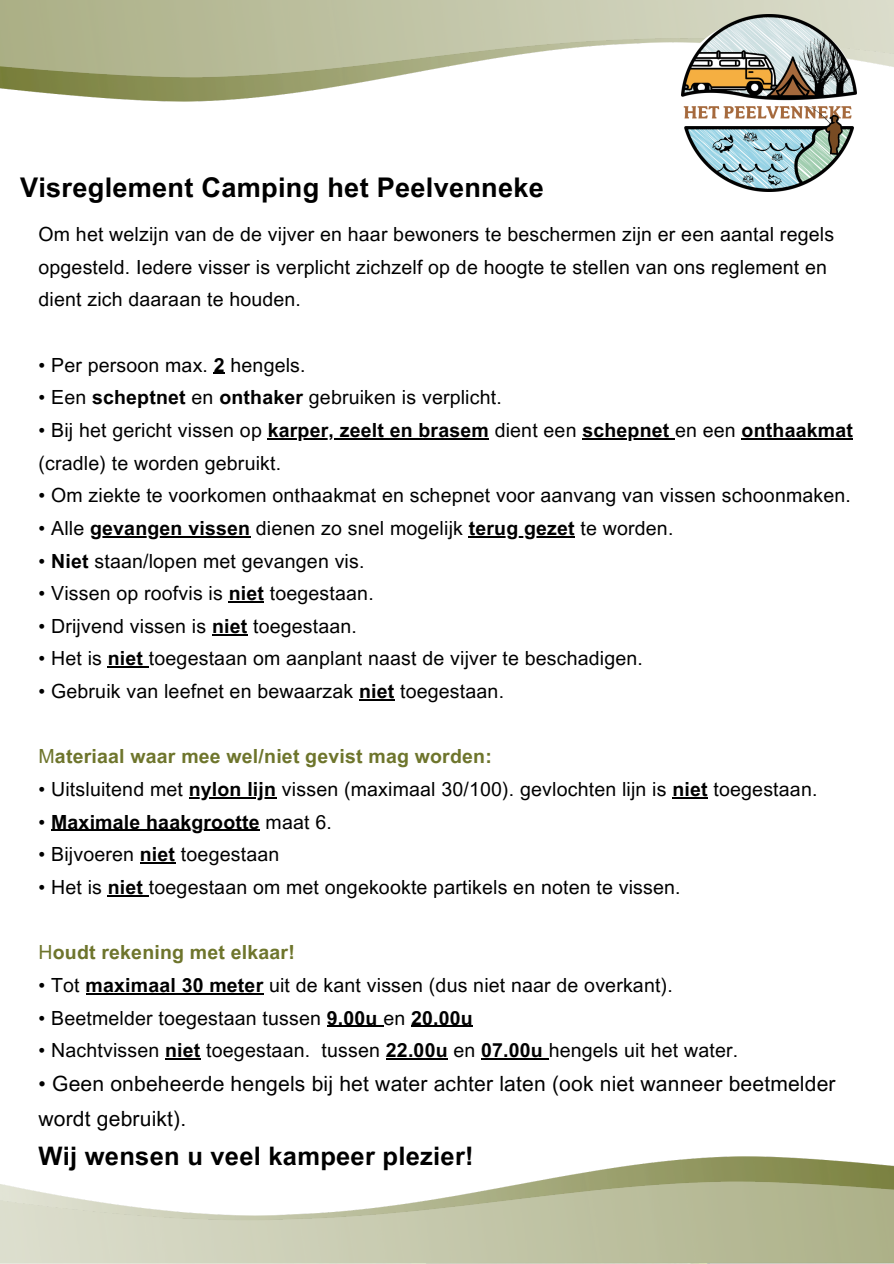
<style>
.page{position:relative;width:894px;height:1264px;background:#fff}
.page>*{position:absolute;margin:0;border:0;box-sizing:border-box;transform-origin:0 0}
.t1{font:700 27.15px "Arial MT Pro";letter-spacing:.01em;color:#000}
.t2{font:700 25.5px "Arial MT Pro";letter-spacing:.01em;color:#000}
.t3{font:21px "Arial MT Pro";letter-spacing:.01em;color:#000}
.t4{font:19.5px/32.7px "Arial MT Pro";letter-spacing:.01em;color:#000}
.t5{font:700 19.5px "Arial MT Pro";letter-spacing:.01em;color:#000}
.t6{font:700 19.5px "Arial MT Pro";letter-spacing:.01em;color:#6e752c}
.s1{font-weight:700}
.s2{font-weight:400}
</style>
<div class="page">
<img style="left:543px;top:1156px;width:350px;height:24px">
<img style="left:0;top:1180px;width:893px;height:83px">
<img style="left:0;top:77px;width:857px;height:25px">
<img style="left:0;top:0;width:893px;height:77px">
<img style="left:681px;top:15px;width:175px;height:177px">
<hr style="left:267px;top:438px;width:222px;height:1px;background:#000">
<hr style="left:582px;top:438px;width:93px;height:1px;background:#000">
<hr style="left:741px;top:438px;width:111px;height:1px;background:#000">
<hr style="left:90px;top:536px;width:160px;height:1px;background:#000">
<hr style="left:468px;top:536px;width:107px;height:1px;background:#000">
<hr style="left:229px;top:601px;width:35px;height:1px;background:#000">
<hr style="left:212px;top:634px;width:35px;height:1px;background:#000">
<hr style="left:108px;top:666px;width:41px;height:1px;background:#000">
<hr style="left:359px;top:699px;width:35px;height:1px;background:#000">
<hr style="left:189px;top:797px;width:87px;height:1px;background:#000">
<hr style="left:672px;top:797px;width:35px;height:1px;background:#000">
<hr style="left:51px;top:829px;width:209px;height:2px;background:#000">
<hr style="left:140px;top:862px;width:35px;height:1px;background:#000">
<hr style="left:108px;top:895px;width:41px;height:1px;background:#000">
<hr style="left:85px;top:993px;width:178px;height:1px;background:#000">
<hr style="left:327px;top:1025px;width:56px;height:1px;background:#000">
<hr style="left:411px;top:1025px;width:62px;height:1px;background:#000">
<hr style="left:165px;top:1058px;width:36px;height:1px;background:#000">
<hr style="left:386px;top:1058px;width:61px;height:1px;background:#000">
<hr style="left:481px;top:1058px;width:67px;height:1px;background:#000">
<p class="t1" style="left:20px;top:178px;width:525px">Visreglement Camping het Peelvenneke</p>
<p class="t4" style="left:38px;top:220px;width:796px">Om het welzijn van de de vijver en haar bewoners te beschermen zijn er een aantal regels opgesteld. Iedere visser is verplicht zichzelf op de hoogte te stellen van ons reglement en dient zich daaraan te houden.</p>
<p class="t4" style="left:38px;top:351px;width:268px">• Per persoon max. <span class="s1">2</span> hengels.</p>
<h1 class="t4" style="left:38px;top:383px;width:464px">• Een <span class="s1">scheptnet</span> en <span class="s1">onthaker</span> gebruiken is verplicht.</h1>
<p class="t5" style="left:38px;top:423px;width:815px"><span class="s2">• Bij het gericht vissen op</span> karper, zeelt en brasem <span class="s2">dient een</span> schepnet <span class="s2">en een</span> onthaakmat</p>
<p class="t4" style="left:38px;top:449px;width:244px">(cradle) te worden gebruikt.</p>
<p class="t4" style="left:38px;top:481px;width:813px">• Om ziekte te voorkomen onthaakmat en schepnet voor aanvang van vissen schoonmaken.</p>
<p class="t4" style="left:38px;top:514px;width:636px">• Alle <span class="s1">gevangen vissen</span> dienen zo snel mogelijk <span class="s1">terug gezet</span> te worden.</p>
<p class="t4" style="left:38px;top:547px;width:327px">• <span class="s1">Niet</span> staan/lopen met gevangen vis.</p>
<p class="t4" style="left:38px;top:579px;width:336px">• Vissen op roofvis is <span class="s1">niet</span> toegestaan.</p>
<p class="t4" style="left:38px;top:612px;width:320px">• Drijvend vissen is <span class="s1">niet</span> toegestaan.</p>
<p class="t4" style="left:38px;top:644px;width:605px">• Het is <span class="s1">niet</span> toegestaan om aanplant naast de vijver te beschadigen.</p>
<p class="t4" style="left:38px;top:677px;width:467px">• Gebruik van leefnet en bewaarzak <span class="s1">niet</span> toegestaan.</p>
<p class="t6" style="left:38px;top:749px;width:454px"><span class="s2">M</span>ateriaal waar mee wel/niet gevist mag worden:</p>
<p class="t4" style="left:38px;top:775px;width:780px">• Uitsluitend met <span class="s1">nylon lijn</span> vissen (maximaal 30/100). gevlochten lijn is <span class="s1">niet</span> toegestaan.</p>
<p class="t5" style="left:38px;top:814px;width:295px"><span class="s2">•</span> Maximale haakgrootte <span class="s2">maat 6.</span></p>
<p class="t4" style="left:38px;top:840px;width:242px">• Bijvoeren <span class="s1">niet</span> toegestaan</p>
<p class="t4" style="left:38px;top:873px;width:643px">• Het is <span class="s1">niet</span> toegestaan om met ongekookte partikels en noten te vissen.</p>
<p class="t6" style="left:38px;top:945px;width:258px"><span class="s2">H</span>oudt rekening met elkaar!</p>
<p class="t4" style="left:38px;top:971px;width:635px">• Tot <span class="s1">maximaal 30 meter</span> uit de kant vissen (dus niet naar de overkant).</p>
<p class="t4" style="left:38px;top:1003px;width:435px">• Beetmelder toegestaan tussen <span class="s1">9.00u</span> en <span class="s1">20.00u</span></p>
<p class="t4" style="left:38px;top:1036px;width:701px">• Nachtvissen <span class="s1">niet</span> toegestaan. tussen <span class="s1">22.00u</span> en <span class="s1">07.00u</span> hengels uit het water.</p>
<p class="t3" style="left:38px;top:1075px;width:798px">• Geen onbeheerde hengels bij het water achter laten (ook niet wanneer beetmelder</p>
<p class="t3" style="left:38px;top:1110px;width:149px">wordt gebruikt).</p>
<p class="t2" style="left:38px;top:1146px;width:436px">Wij wensen u veel kampeer plezier!</p>
</div>
